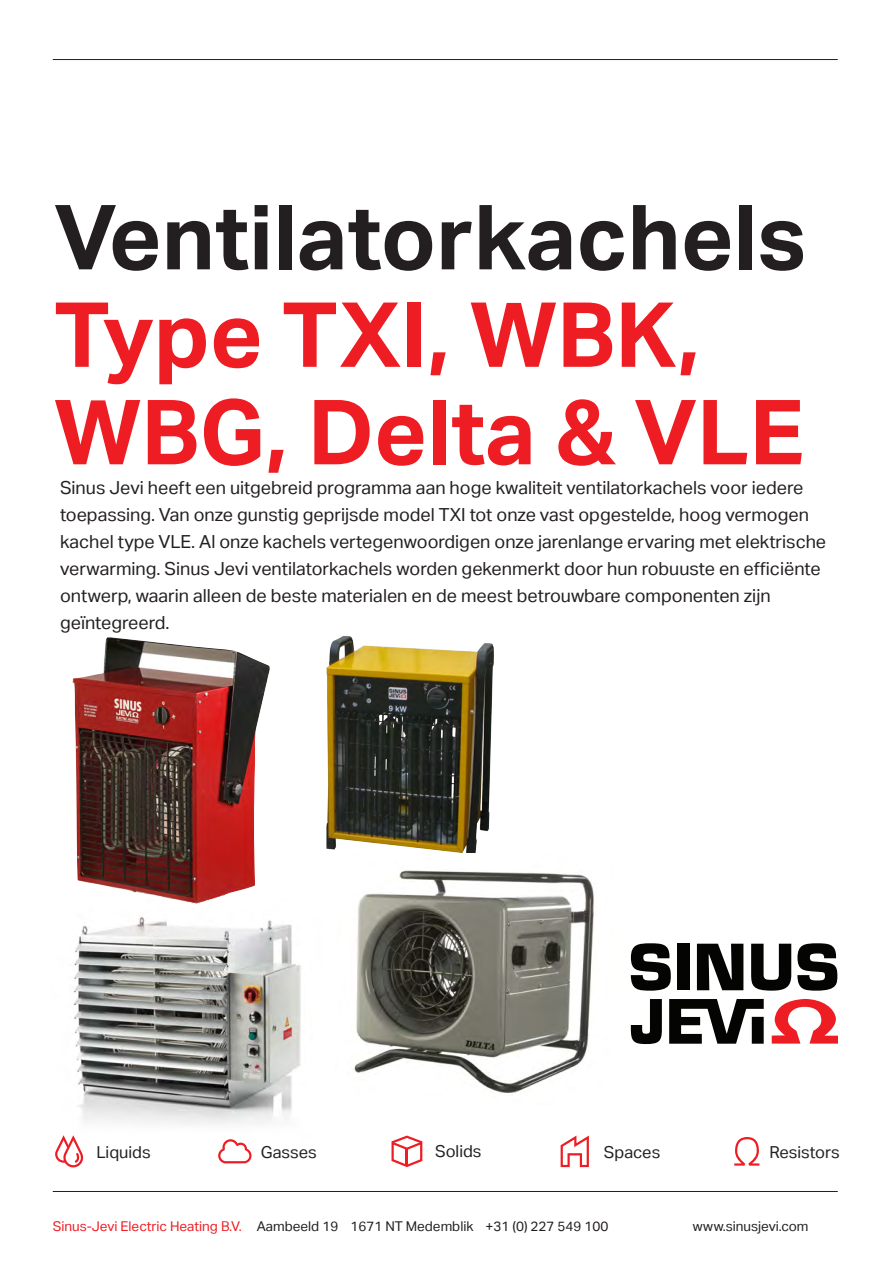
<style>
.page{position:relative;width:893px;height:1263px;background:#fff}
.page>*{position:absolute;margin:0;border:0;box-sizing:border-box;transform-origin:0 0}
.t1{font:700 90px/97.5px "Aktiv Grotesk";color:#ee1d23}
.t2{font:700 90px "Aktiv Grotesk";color:#231f20}
.t3{font:18px/27px "Aktiv Grotesk";color:#231f20}
.t4{font:16.5px "Aktiv Grotesk";color:#231f20}
.t5{font:13.5px "Aktiv Grotesk";color:#231f20}
.s1{color:#ee1d23}
</style>
<div class="page">
<img style="left:326px;top:635px;width:168px;height:218px">
<img style="left:73px;top:921px;width:228px;height:204px">
<img style="left:72px;top:637px;width:199px;height:293px">
<img style="left:353px;top:870px;width:241px;height:223px">
<hr style="left:53px;top:59px;width:785px;height:1px;background:#231f20">
<hr style="left:53px;top:1191px;width:785px;height:1px;background:#231f20">
<svg style="left:631px;top:999px;width:133px;height:45px"></svg>
<svg style="left:772px;top:999px;width:66px;height:44px"></svg>
<svg style="left:631px;top:943px;width:40px;height:48px"></svg>
<div style="left:677px;top:944px;width:12px;height:46px;background:#040503"></div>
<svg style="left:697px;top:944px;width:46px;height:46px"></svg>
<svg style="left:751px;top:944px;width:40px;height:47px"></svg>
<svg style="left:797px;top:943px;width:41px;height:48px"></svg>
<svg style="left:55px;top:1135px;width:28px;height:32px"></svg>
<svg style="left:218px;top:1139px;width:34px;height:24px"></svg>
<svg style="left:391px;top:1135px;width:31px;height:32px"></svg>
<svg style="left:561px;top:1135px;width:28px;height:32px"></svg>
<svg style="left:734px;top:1137px;width:25px;height:28px"></svg>
<h1 class="t2" style="left:54px;top:182px;width:753px">Ventilatorkachels</h1>
<h1 class="t1" style="left:54px;top:284px;width:751px">Type TXI, WBK,<br>WBG, Delta &amp; VLE</h1>
<p class="t3" style="left:60px;top:474px;width:768px">Sinus Jevi heeft een uitgebreid programma aan hoge kwaliteit ventilatorkachels voor iedere toepassing. Van onze gunstig geprijsde model TXI tot onze vast opgestelde, hoog vermogen kachel type VLE. Al onze kachels vertegenwoordigen onze jarenlange ervaring met elektrische verwarming. Sinus Jevi ventilatorkachels worden gekenmerkt door hun robuuste en efficiënte ontwerp, waarin alleen de beste materialen en de meest betrouwbare componenten zijn geïntegreerd.</p>
<p class="t4" style="left:96px;top:1142px;width:56px">Liquids</p>
<p class="t4" style="left:261px;top:1142px;width:57px">Gasses</p>
<p class="t4" style="left:435px;top:1141px;width:48px">Solids</p>
<p class="t4" style="left:604px;top:1142px;width:58px">Spaces</p>
<p class="t4" style="left:769px;top:1142px;width:72px">Resistors</p>
<p class="t5" style="left:53px;top:1218px;width:557px"><span class="s1">Sinus-Jevi Electric Heating B.V.</span> Aambeeld 19 1671 NT Medemblik +31 (0) 227 549 100</p>
<p class="t5" style="left:693px;top:1218px;width:117px">www.sinusjevi.com</p>
</div>
